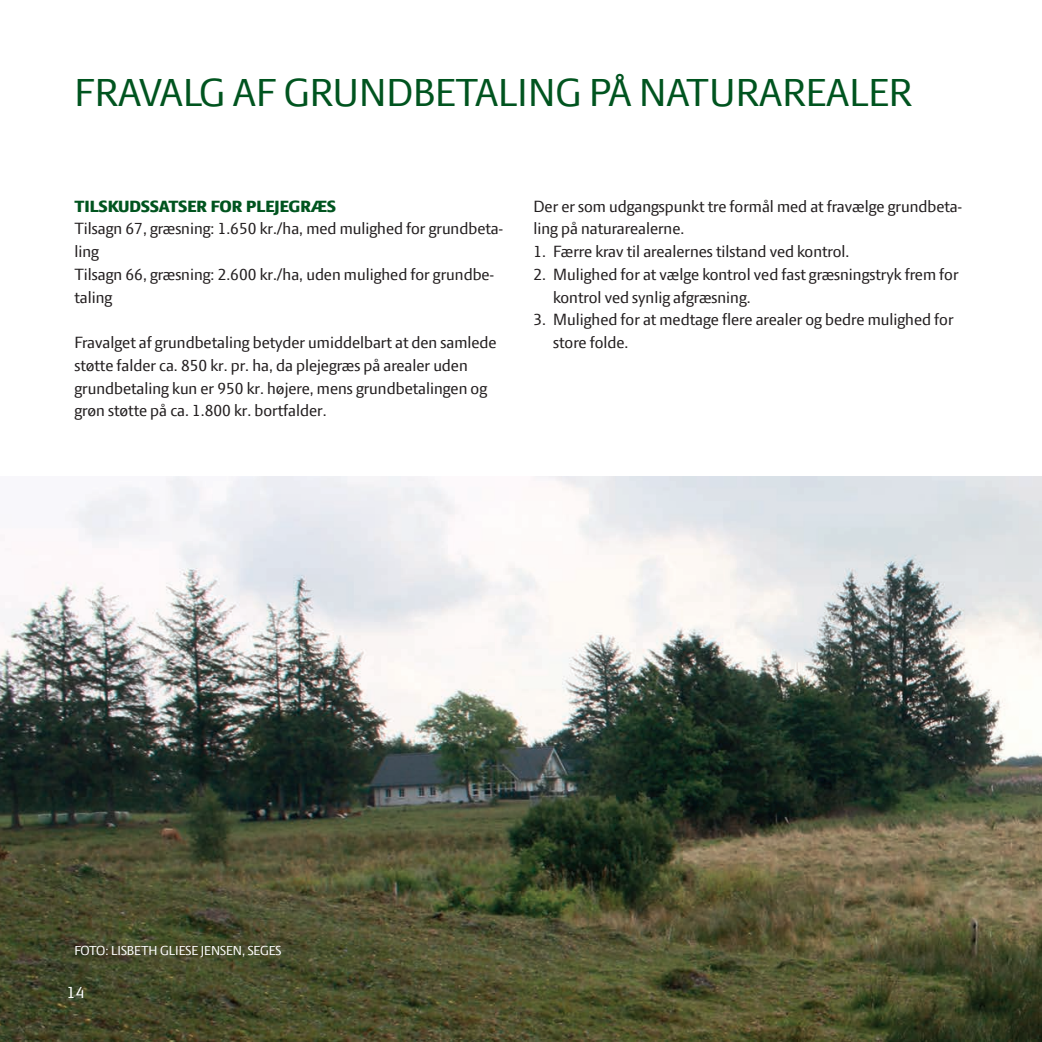
<style>
.page{position:relative;width:1042px;height:1042px;background:#fff}
.page>*{position:absolute;margin:0;border:0;box-sizing:border-box;transform-origin:0 0}
.t1{font:42px "LF Press Sans";color:#00541f}
.t2{font:17.5px/22.8px "LF Press Sans";color:#231f20}
.t3{font:800 17.5px "LF Press Sans";color:#00541f}
.t4{font:17.5px "LF Press Sans";color:#fff}
.t5{font:14px "LF Press Sans";color:#fff}
</style>
<div class="page">
<img style="left:0;top:476px;width:1042px;height:566px">
<h1 class="t1" style="left:74px;top:68px;width:839px">FRAVALG AF GRUNDBETALING PÅ NATURAREALER</h1>
<p class="t3" style="left:74px;top:196px;width:263px">TILSKUDSSATSER FOR PLEJEGRÆS</p>
<p class="t2" style="left:74px;top:217px;width:430px">Tilsagn 67, græsning: 1.650 kr./ha, med mulighed for grundbeta&shy;ling<br>Tilsagn 66, græsning: 2.600 kr./ha, uden mulighed for grundbe&shy;taling</p>
<p class="t2" style="left:74px;top:331px;width:424px">Fravalget af grundbetaling betyder umiddelbart at den samlede støtte falder ca. 850 kr. pr. ha, da plejegræs på arealer uden grundbetaling kun er 950 kr. højere, mens grundbetalingen og grøn støtte på ca. 1.800 kr. bortfalder.</p>
<p class="t2" style="left:533px;top:194px;width:430px">Der er som udgangspunkt tre formål med at fravælge grundbeta&shy;ling på naturarealerne.</p>
<p class="t2" style="left:533px;top:240px;width:317px">1. Færre krav til arealernes tilstand ved kontrol.</p>
<p class="t2" style="left:553px;top:262px;width:407px;text-indent:-20px">2. Mulighed for at vælge kontrol ved fast græsningstryk frem for kontrol ved synlig afgræsning.</p>
<p class="t2" style="left:553px;top:308px;width:402px;text-indent:-20px">3. Mulighed for at medtage flere arealer og bedre mulighed for store folde.</p>
<p class="t5" style="left:74px;top:942px;width:208px">FOTO: LISBETH GLIESE JENSEN, SEGES</p>
<p class="t4" style="left:67px;top:982px;width:19px">14</p>
</div>
